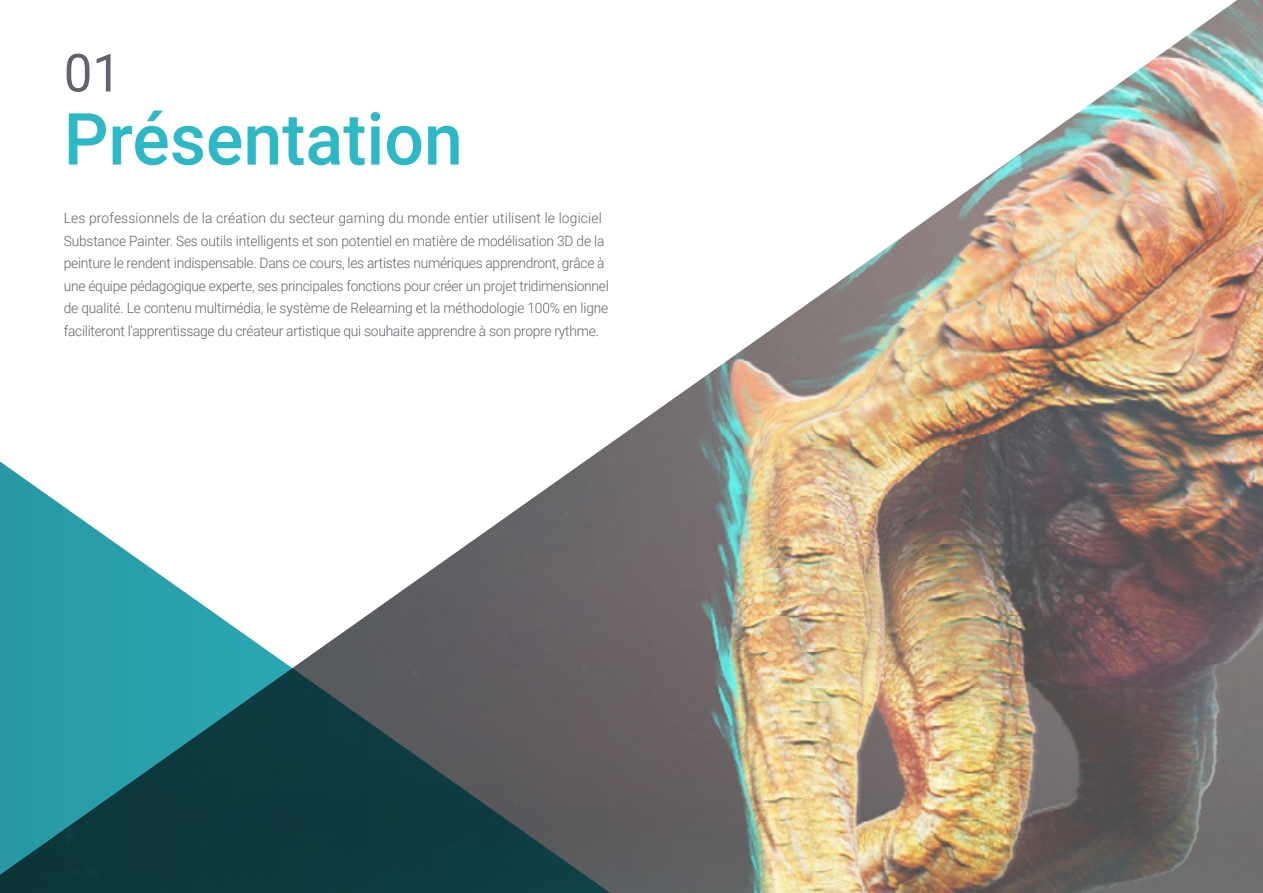
<style>
.page{position:relative;width:1263px;height:893px;background:#fff}
.page>*{position:absolute;margin:0;border:0;box-sizing:border-box;transform-origin:0 0}
.t1{font:500 72px "Roboto";color:#2db8c5}
.t2{font:52.5px "Roboto";color:#61646a}
.t3{font:300 14.25px/22.5px "Roboto";letter-spacing:-.02em;color:#61646a}
</style>
<div class="page">
<img style="left:606px;top:0;width:657px;height:893px">
<svg style="left:0;top:446px;width:640px;height:447px"></svg>
<h2 class="t2" style="left:64px;top:36px;width:59px">01</h2>
<h1 class="t1" style="left:64px;top:89px;width:401px">Présentation</h1>
<p class="t3" style="left:64px;top:206px;width:547px">Les professionnels de la création du secteur gaming du monde entier utilisent le logiciel Substance Painter. Ses outils intelligents et son potentiel en matière de modélisation 3D de la peinture le rendent indispensable. Dans ce cours, les artistes numériques apprendront, grâce à une équipe pédagogique experte, ses principales fonctions pour créer un projet tridimensionnel de qualité. Le contenu multimédia, le système de Relearning et la méthodologie 100% en ligne faciliteront l'apprentissage du créateur artistique qui souhaite apprendre à son propre rythme.</p>
</div>
